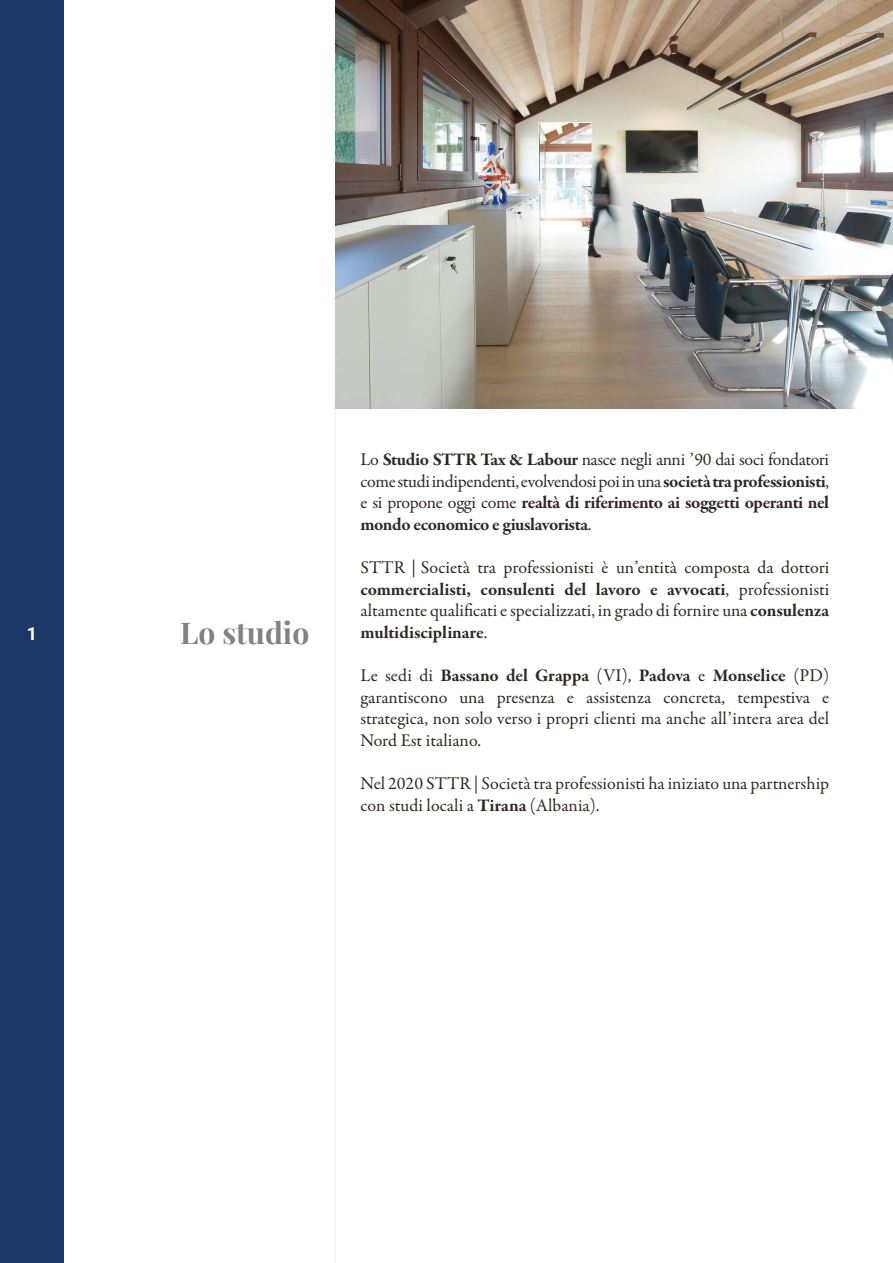
<style>
.page{position:relative;width:893px;height:1263px;background:#fff}
.page>*{position:absolute;margin:0;border:0;box-sizing:border-box;transform-origin:0 0}
.t1{font:700 30px "Playfair Display";color:#828282}
.t2{font:18px/21.6px "Garamond Premr Pro";color:#2f2722;text-align:justify}
.t3{font:700 18px/21.6px "Garamond Premr Pro";letter-spacing:-.025em;color:#2f2722;text-align:justify}
.t4{font:700 18px "Roboto";color:#fff}
.s1{font-weight:400}
.s2{font-weight:700}
</style>
<div class="page">
<div style="left:0;top:0;width:64px;height:1263px;background:#1c3869"></div>
<hr style="left:335px;top:0;width:1px;height:1263px;background:#eeefef">
<img style="left:336px;top:0;width:557px;height:408px">
<p class="t4" style="left:27px;top:621px;width:12px">1</p>
<h1 class="t1" style="left:180px;top:614px;width:131px">Lo studio</h1>
<p class="t3" style="left:360px;top:449px;width:470px"><span class="s1">Lo</span> Studio STTR Tax &amp; Labour <span class="s1">nasce negli anni ’90 dai soci fondatori come studi indipendenti, evolvendosi poi in una</span> società tra professionisti<span class="s1">, e si propone oggi come</span> realtà di riferimento ai soggetti operanti nel mondo economico e giuslavorista<span class="s1">.</span></p>
<p class="t2" style="left:360px;top:557px;width:470px">STTR | Società tra professionisti è un’entità composta da dottori <span class="s2">commercialisti, consulenti del lavoro e avvocati</span>, professionisti altamente qualificati e specializzati, in grado di fornire una <span class="s2">consulenza multidisciplinare</span>.</p>
<p class="t2" style="left:360px;top:665px;width:470px">Le sedi di <span class="s2">Bassano del Grappa</span> (VI), <span class="s2">Padova</span> e <span class="s2">Monselice</span> (PD) garantiscono una presenza e assistenza concreta, tempestiva e strategica, non solo verso i propri clienti ma anche all’intera area del Nord Est italiano.</p>
<p class="t2" style="left:360px;top:773px;width:470px">Nel 2020 STTR | Società tra professionisti ha iniziato una partnership con studi locali a <span class="s2">Tirana</span> (Albania).</p>
</div>
